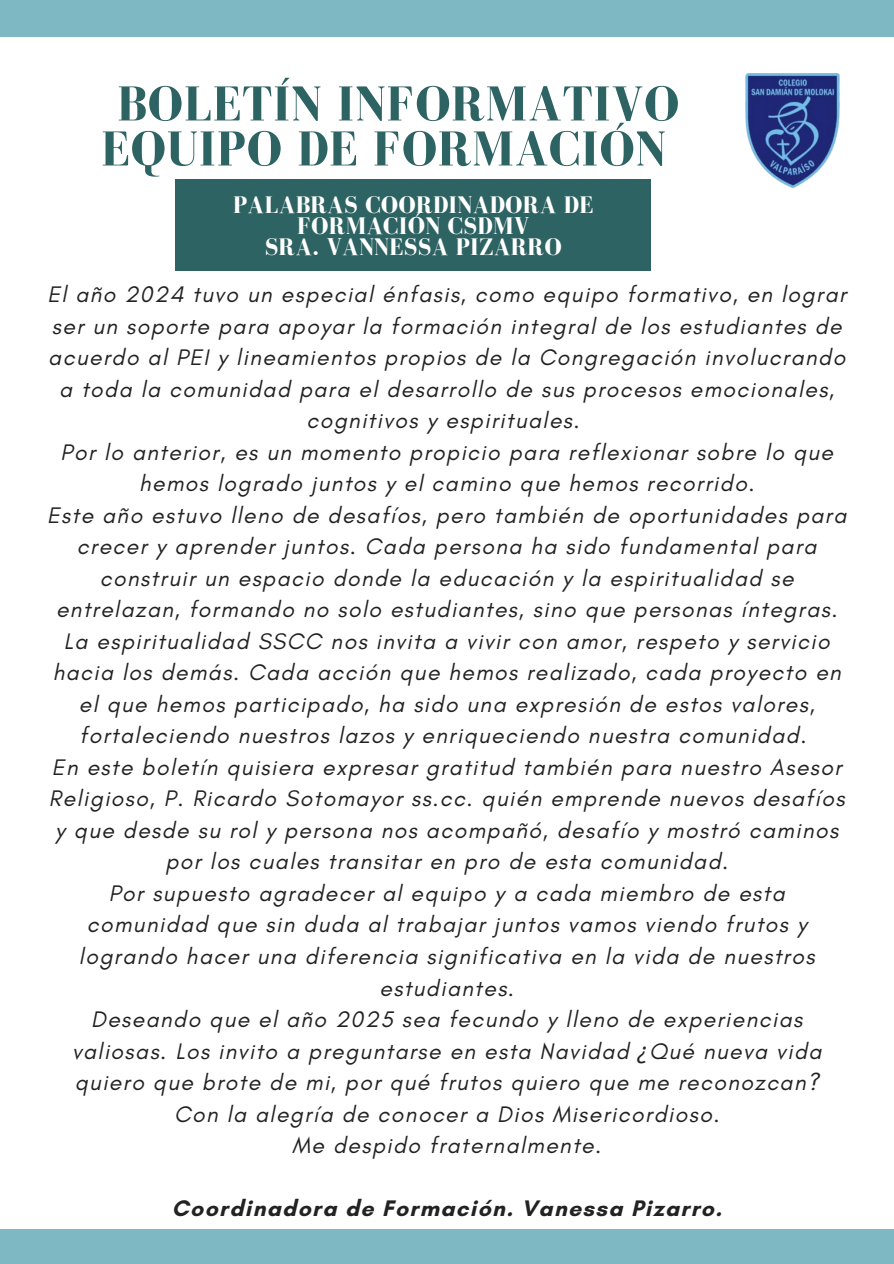
<style>
.page{position:relative;width:894px;height:1264px;background:#fff}
.page>*{position:absolute;margin:0;border:0;box-sizing:border-box;transform-origin:0 0}
.t1{font:700 50.4px/45px "Bodoni FLF";letter-spacing:.01em;color:#2d6362;text-align:center}
.t2{font:700 24.6px/21.3px "Bodoni FLF";letter-spacing:.01em;color:#fff;text-align:center}
.t3{font:italic 22.95px/31.5px "Glacial Indifference";letter-spacing:.06em;color:#222;text-align:center}
.t4{font:700 22.95px "Glacial Indifference";letter-spacing:.06em;color:#222}
.s1{font-family:"Noto Sans"}
</style>
<div class="page">
<div style="left:0;top:1228px;width:893px;height:35px;background:#7eb9c3"></div>
<div style="left:0;top:0;width:893px;height:37px;background:#7eb9c3"></div>
<div style="left:175px;top:179px;width:475px;height:91px;background:#2d6362"></div>
<img style="left:745px;top:74px;width:95px;height:114px">
<p class="t1" style="left:101px;top:81px;width:579px">BOLETÍN INFORMATIVO<br>EQUIPO DE FORMACIÓN</p>
<p class="t2" style="left:233px;top:194px;width:362px">PALABRAS COORDINADORA DE<br>FORMACIÓN CSDMV<br>SRA. VANNESSA PIZARRO</p>
<p class="t3" style="left:47px;top:278px;width:800px">El año 2024 tuvo un especial énfasis, como equipo formativo, en lograr ser un soporte para apoyar la formación integral de los estudiantes de acuerdo al PEI y lineamientos propios de la Congregación involucrando a toda la comunidad para el desarrollo de sus procesos emocionales, cognitivos y espirituales.</p>
<h1 class="t3" style="left:61px;top:436px;width:773px">Por lo anterior, es un momento propicio para reflexionar sobre lo que hemos logrado juntos y el camino que hemos recorrido.</h1>
<p class="t3" style="left:47px;top:499px;width:800px">Este año estuvo lleno de desafíos, pero también de oportunidades para crecer y aprender juntos. Cada persona ha sido fundamental para construir un espacio donde la educación y la espiritualidad se entrelazan, formando no solo estudiantes, sino que personas íntegras.</p>
<h2 class="t3" style="left:53px;top:625px;width:789px">La espiritualidad SSCC nos invita a vivir con amor, respeto y servicio hacia los demás. Cada acción que hemos realizado, cada proyecto en el que hemos participado, ha sido una expresión de estos valores, fortaleciendo nuestros lazos y enriqueciendo nuestra comunidad.</h2>
<p class="t3" style="left:49px;top:751px;width:797px">En este boletín quisiera expresar gratitud también para nuestro Asesor Religioso, P. Ricardo Sotomayor ss.cc. quién emprende nuevos desafíos y que desde su rol y persona nos acompañó, desafío y mostró caminos por los cuales transitar en pro de esta comunidad.</p>
<p class="t3" style="left:79px;top:877px;width:737px">Por supuesto agradecer al equipo y a cada miembro de esta comunidad que sin duda al trabajar juntos vamos viendo frutos y logrando hacer una diferencia significativa en la vida de nuestros estudiantes.</p>
<p class="t3" style="left:72px;top:1003px;width:750px">Deseando que el año 2025 sea fecundo y lleno de experiencias valiosas. Los invito a preguntarse en esta Navidad <span class="s1">¿</span>Qué nueva vida quiero que brote de mi, por qué frutos quiero que me reconozcan?</p>
<p class="t3" style="left:174px;top:1097px;width:547px">Con la alegría de conocer a Dios Misericordioso.</p>
<p class="t3" style="left:292px;top:1129px;width:310px">Me despido fraternalmente.</p>
<p class="t4" style="left:172px;top:1194px;width:551px">Coordinadora de Formación. Vanessa Pizarro.</p>
</div>
